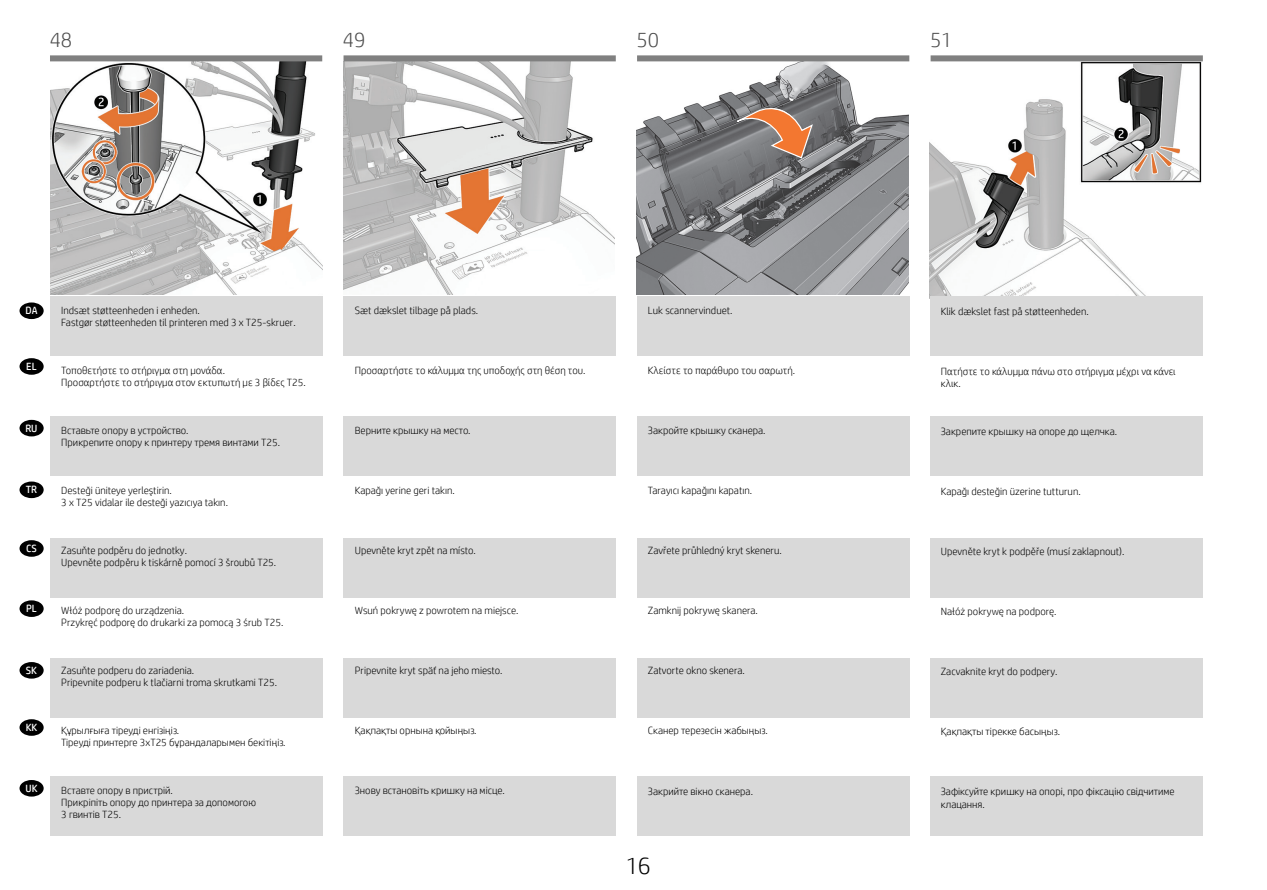
<style>
.page{position:relative;width:1267px;height:890px;background:#fff}
.page>*{position:absolute;margin:0;border:0;box-sizing:border-box;transform-origin:0 0}
.t1{font:300 24px "HP Simplified";color:#000}
.t2{font:300 21px "HP Simplified";color:#4d4d4d}
.t3{font:300 10.5px/12px "HP Simplified";color:#000}
.t4{font:10.5px "HP Simplified";color:#fff}
</style>
<div class="page">
<img style="left:51px;top:61px;width:271px;height:234px">
<img style="left:343px;top:61px;width:271px;height:234px">
<img style="left:636px;top:61px;width:272px;height:234px">
<img style="left:929px;top:61px;width:272px;height:238px">
<div style="left:50px;top:296px;width:272px;height:59px;background:#d9d9d9"></div>
<div style="left:637px;top:296px;width:272px;height:59px;background:#d9d9d9"></div>
<div style="left:343px;top:296px;width:272px;height:59px;background:#d9d9d9"></div>
<div style="left:930px;top:296px;width:272px;height:59px;background:#d9d9d9"></div>
<div style="left:50px;top:416px;width:272px;height:59px;background:#d9d9d9"></div>
<div style="left:637px;top:416px;width:272px;height:59px;background:#d9d9d9"></div>
<div style="left:343px;top:416px;width:272px;height:59px;background:#d9d9d9"></div>
<div style="left:930px;top:416px;width:272px;height:59px;background:#d9d9d9"></div>
<div style="left:50px;top:537px;width:272px;height:59px;background:#d9d9d9"></div>
<div style="left:637px;top:537px;width:272px;height:59px;background:#d9d9d9"></div>
<div style="left:343px;top:537px;width:272px;height:59px;background:#d9d9d9"></div>
<div style="left:930px;top:537px;width:272px;height:59px;background:#d9d9d9"></div>
<div style="left:50px;top:658px;width:272px;height:59px;background:#d9d9d9"></div>
<div style="left:637px;top:658px;width:272px;height:59px;background:#d9d9d9"></div>
<div style="left:343px;top:658px;width:272px;height:59px;background:#d9d9d9"></div>
<div style="left:930px;top:658px;width:272px;height:59px;background:#d9d9d9"></div>
<div style="left:50px;top:776px;width:272px;height:59px;background:#d9d9d9"></div>
<div style="left:637px;top:776px;width:272px;height:59px;background:#d9d9d9"></div>
<div style="left:343px;top:776px;width:272px;height:59px;background:#d9d9d9"></div>
<div style="left:930px;top:776px;width:272px;height:59px;background:#d9d9d9"></div>
<div style="left:20px;top:302px;width:24px;height:17px;background:#000;border-radius:50%"></div>
<div style="left:20px;top:540px;width:24px;height:16px;background:#000;border-radius:50%"></div>
<div style="left:20px;top:419px;width:24px;height:17px;background:#000;border-radius:50%"></div>
<div style="left:20px;top:661px;width:24px;height:17px;background:#000;border-radius:50%"></div>
<div style="left:20px;top:719px;width:24px;height:16px;background:#000;border-radius:50%"></div>
<div style="left:20px;top:779px;width:24px;height:17px;background:#000;border-radius:50%"></div>
<div style="left:20px;top:358px;width:24px;height:16px;background:#000;border-radius:50%"></div>
<div style="left:20px;top:600px;width:24px;height:16px;background:#000;border-radius:50%"></div>
<div style="left:20px;top:481px;width:24px;height:17px;background:#000;border-radius:50%"></div>
<svg style="left:735px;top:104px;width:78px;height:55px;background:#a2806d"></svg>
<div style="left:930px;top:55px;width:272px;height:6px;background:#808080"></div>
<div style="left:343px;top:55px;width:272px;height:6px;background:#808080"></div>
<div style="left:637px;top:55px;width:272px;height:6px;background:#808080"></div>
<div style="left:50px;top:55px;width:272px;height:6px;background:#808080"></div>
<h2 class="t2" style="left:50px;top:26px;width:24px">48</h2>
<h2 class="t2" style="left:343px;top:26px;width:24px">49</h2>
<h2 class="t2" style="left:636px;top:26px;width:24px">50</h2>
<h2 class="t2" style="left:930px;top:26px;width:24px">51</h2>
<p class="t4" style="left:25px;top:304px;width:13px">DA</p>
<p class="t4" style="left:26px;top:359px;width:12px">EL</p>
<p class="t4" style="left:25px;top:421px;width:14px">RU</p>
<p class="t4" style="left:26px;top:482px;width:13px">TR</p>
<p class="t4" style="left:26px;top:541px;width:12px">CS</p>
<p class="t4" style="left:26px;top:601px;width:12px">PL</p>
<p class="t4" style="left:26px;top:663px;width:13px">SK</p>
<p class="t4" style="left:26px;top:720px;width:13px">KK</p>
<p class="t4" style="left:25px;top:781px;width:14px">UK</p>
<p class="t3" style="left:61px;top:304px;width:236px">Indsæt støtteenheden i enheden.<br>Fastgør støtteenheden til printeren med 3 x T25-skruer.</p>
<p class="t3" style="left:61px;top:364px;width:246px">Τοποθετήστε το στήριγμα στη μονάδα.<br>Προσαρτήστε το στήριγμα στον εκτυπωτή με 3 βίδες T25.</p>
<p class="t3" style="left:61px;top:424px;width:220px">Вставьте опору в устройство.<br>Прикрепите опору к принтеру тремя винтами T25.</p>
<p class="t3" style="left:61px;top:484px;width:168px">Desteği üniteye yerleştirin.<br>3 x T25 vidalar ile desteği yazıcıya takın.</p>
<p class="t3" style="left:61px;top:544px;width:216px">Zasuňte podpěru do jednotky.<br>Upevněte podpěru k tiskárně pomocí 3 šroubů T25.</p>
<p class="t3" style="left:61px;top:604px;width:224px">Włóż podporę do urządzenia.<br>Przykręć podporę do drukarki za pomocą 3 śrub T25.</p>
<p class="t3" style="left:61px;top:664px;width:217px">Zasuňte podperu do zariadenia.<br>Pripevnite podperu k tlačiarni troma skrutkami T25.</p>
<p class="t3" style="left:61px;top:724px;width:226px">Құрылғыға тіреуді енгізіңіз.<br>Тіреуді принтерге 3xT25 бұрандаларымен бекітіңіз.</p>
<p class="t3" style="left:61px;top:784px;width:196px">Вставте опору в пристрій.<br>Прикріпіть опору до принтера за допомогою<br>3 гвинтів T25.</p>
<p class="t3" style="left:355px;top:304px;width:125px">Sæt dækslet tilbage på plads.</p>
<p class="t3" style="left:355px;top:364px;width:232px">Προσαρτήστε το κάλυμμα της υποδοχής στη θέση του.</p>
<p class="t3" style="left:355px;top:424px;width:117px">Верните крышку на место.</p>
<p class="t3" style="left:355px;top:484px;width:101px">Kapağı yerine geri takın.</p>
<p class="t3" style="left:355px;top:544px;width:122px">Upevněte kryt zpět na místo.</p>
<p class="t3" style="left:355px;top:604px;width:165px">Wsuń pokrywę z powrotem na miejsce.</p>
<p class="t3" style="left:355px;top:664px;width:149px">Pripevnite kryt späť na jeho miesto.</p>
<p class="t3" style="left:355px;top:724px;width:123px">Қақпақты орнына қойыңыз.</p>
<p class="t3" style="left:355px;top:784px;width:151px">Знову встановіть кришку на місце.</p>
<p class="t3" style="left:648px;top:304px;width:86px">Luk scannervinduet.</p>
<p class="t3" style="left:648px;top:364px;width:149px">Κλείστε το παράθυρο του σαρωτή.</p>
<p class="t3" style="left:648px;top:424px;width:119px">Закройте крышку сканера.</p>
<p class="t3" style="left:648px;top:484px;width:106px">Tarayıcı kapağını kapatın.</p>
<p class="t3" style="left:648px;top:544px;width:135px">Zavřete průhledný kryt skeneru.</p>
<p class="t3" style="left:648px;top:604px;width:111px">Zamknij pokrywę skanera.</p>
<p class="t3" style="left:648px;top:664px;width:98px">Zatvorte okno skenera.</p>
<p class="t3" style="left:648px;top:724px;width:121px">Сканер терезесін жабыңыз.</p>
<p class="t3" style="left:648px;top:784px;width:107px">Закрийте вікно сканера.</p>
<p class="t3" style="left:940px;top:305px;width:149px">Klik dækslet fast på støtteenheden.</p>
<p class="t3" style="left:940px;top:365px;width:236px">Πατήστε το κάλυμμα πάνω στο στήριγμα μέχρι να κάνει κλικ.</p>
<p class="t3" style="left:940px;top:425px;width:178px">Закрепите крышку на опоре до щелчка.</p>
<p class="t3" style="left:940px;top:485px;width:141px">Kapağı desteğin üzerine tutturun.</p>
<p class="t3" style="left:940px;top:545px;width:185px">Upevněte kryt k podpěře (musí zaklapnout).</p>
<p class="t3" style="left:940px;top:605px;width:117px">Nałóż pokrywę na podporę.</p>
<p class="t3" style="left:940px;top:665px;width:118px">Zacvaknite kryt do podpery.</p>
<p class="t3" style="left:940px;top:725px;width:121px">Қақпақты тірекке басыңыз.</p>
<p class="t3" style="left:940px;top:784px;width:235px;line-height:12.6px">Зафіксуйте кришку на опорі, про фіксацію свідчитиме клацання.</p>
<h1 class="t1" style="left:625px;top:849px;width:26px">16</h1>
</div>
